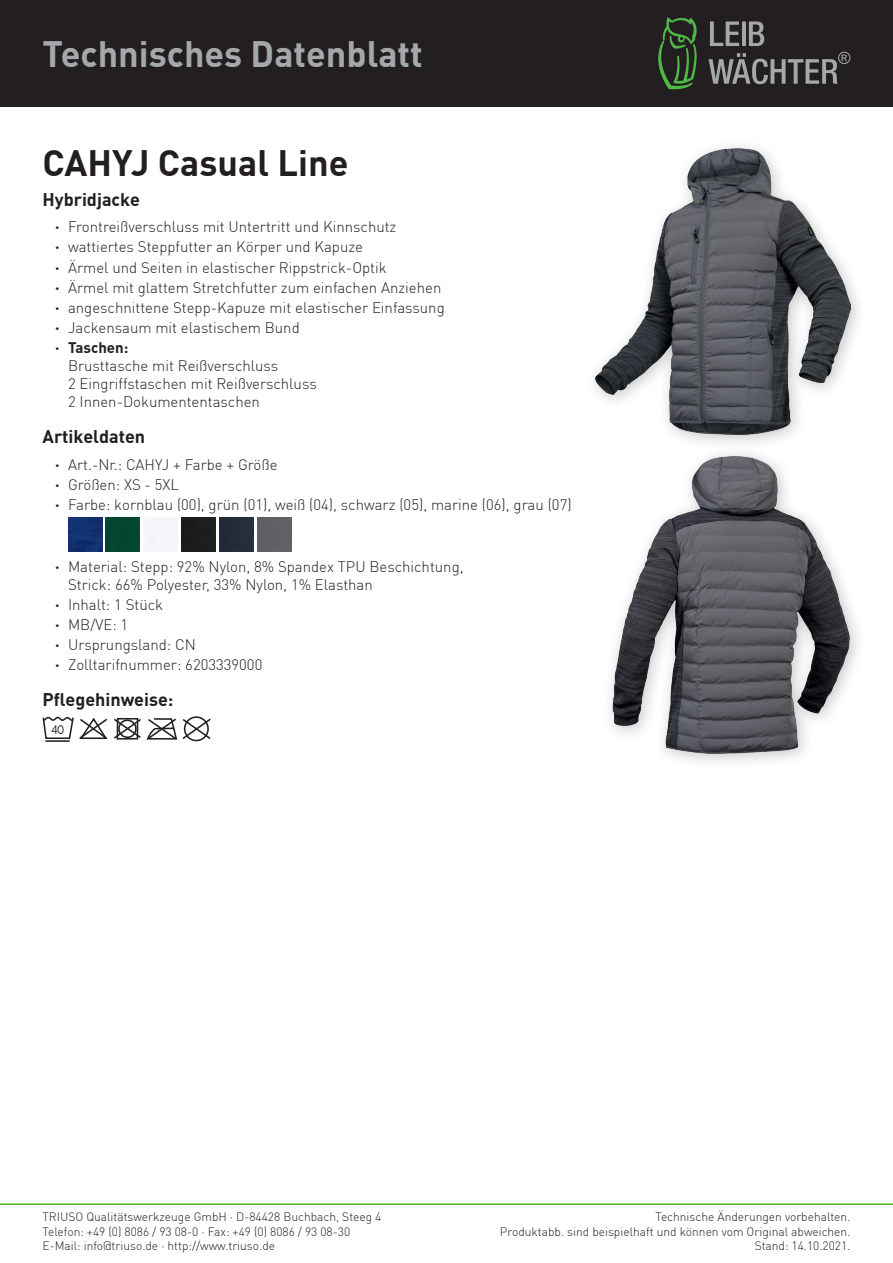
<style>
.page{position:relative;width:893px;height:1263px;background:#fff}
.page>*{position:absolute;margin:0;border:0;box-sizing:border-box;transform-origin:0 0}
.t1{font:700 36px "DIN Pro";color:#a4a8aa}
.t2{font:700 36px "DIN Pro";color:#231f20}
.t3{font:700 18px "DIN Pro";color:#231f20}
.t4{font:300 15px/20.1px "DIN Pro";color:#231f20}
.t5{font:12.45px "Big Smalls";color:#231f20;scale:.83 1}
.t6{font:300 12px/14.4px "DIN Pro";color:#231f20}
.s1{font-weight:700}
</style>
<div class="page">
<div style="left:0;top:0;width:893px;height:106px;background:#231f20"></div>
<svg style="left:658px;top:17px;width:39px;height:72px"></svg>
<svg style="left:709px;top:22px;width:141px;height:62px"></svg>
<hr style="left:0;top:1203px;width:893px;height:2px;background:#4fb849">
<div style="left:602px;top:445px;width:264px;height:325px;background:#231f20;opacity:.25"></div>
<img style="left:612px;top:455px;width:238px;height:298px">
<img style="left:68px;top:517px;width:34px;height:34px">
<img style="left:106px;top:517px;width:34px;height:34px">
<img style="left:182px;top:517px;width:34px;height:34px">
<img style="left:219px;top:517px;width:34px;height:34px">
<img style="left:257px;top:517px;width:34px;height:34px">
<svg style="left:43px;top:716px;width:168px;height:26px"></svg>
<hr style="left:46px;top:740px;width:24px;height:2px;background:#231f20">
<div style="left:585px;top:138px;width:282px;height:313px;background:#231f20;opacity:.25"></div>
<img style="left:595px;top:149px;width:255px;height:285px">
<h1 class="t1" style="left:43px;top:30px;width:382px">Technisches Datenblatt</h1>
<h1 class="t2" style="left:43px;top:139px;width:307px">CAHYJ Casual Line</h1>
<p class="t3" style="left:43px;top:187px;width:99px">Hybridjacke</p>
<p class="t4" style="left:55px;top:217px;width:391px"><span class="s1">ˁ</span> Frontreißverschluss mit Untertritt und Kinnschutz<br><span class="s1">ˁ</span> wattiertes Steppfutter an Körper und Kapuze<br><span class="s1">ˁ</span> Ärmel und Seiten in elastischer Rippstrick-Optik<br><span class="s1">ˁ</span> Ärmel mit glattem Stretchfutter zum einfachen Anziehen <span class="s1">ˁ</span> angeschnittene Stepp-Kapuze mit elastischer Einfassung <span class="s1">ˁ</span> Jackensaum mit elastischem Bund<br><span class="s1">ˁ Taschen:</span></p>
<p class="t4" style="left:68px;top:357px;width:250px;line-height:18px">Brusttasche mit Reißverschluss<br>2 Eingriffstaschen mit Reißverschluss<br>2 Innen-Dokumententaschen</p>
<p class="t3" style="left:43px;top:425px;width:104px">Artikeldaten</p>
<p class="t4" style="left:55px;top:454px;width:518px"><span class="s1">ˁ</span> Art.-Nr.: CAHYJ + Farbe + Größe<br><span class="s1">ˁ</span> Größen: XS - 5XL<br><span class="s1">ˁ</span> Farbe: kornblau (00), grün (01), weiß (04), schwarz (05), marine (06), grau (07)</p>
<p class="t4" style="left:68px;top:557px;width:397px;line-height:18px;text-indent:-13px"><span class="s1">ˁ</span> Material: Stepp: 92% Nylon, 8% Spandex TPU Beschichtung,<br>Strick: 66% Polyester, 33% Nylon, 1% Elasthan</p>
<p class="t4" style="left:55px;top:594px;width:209px"><span class="s1">ˁ</span> Inhalt: 1 Stück<br><span class="s1">ˁ</span> MB/VE: 1<br><span class="s1">ˁ</span> Ursprungsland: CN<br><span class="s1">ˁ</span> Zolltarifnummer: 6203339000</p>
<p class="t3" style="left:43px;top:688px;width:132px">Pflegehinweise:</p>
<p class="t5" style="left:52px;top:721px;width:17px">40</p>
<p class="t6" style="left:43px;top:1210px;width:340px">TRIUSO Qualitätswerkzeuge GmbH · D-84428 Buchbach, Steeg 4<br>Telefon: +49 (0) 8086 / 93 08-0 · Fax: +49 (0) 8086 / 93 08-30<br>E-Mail: info@triuso.de · http://www.triuso.de</p>
<p class="t6" style="left:500px;top:1210px;width:352px;text-align:right">Technische Änderungen vorbehalten.<br>Produktabb. sind beispielhaft und können vom Original abweichen.<br>Stand: 14.10.2021.</p>
</div>
